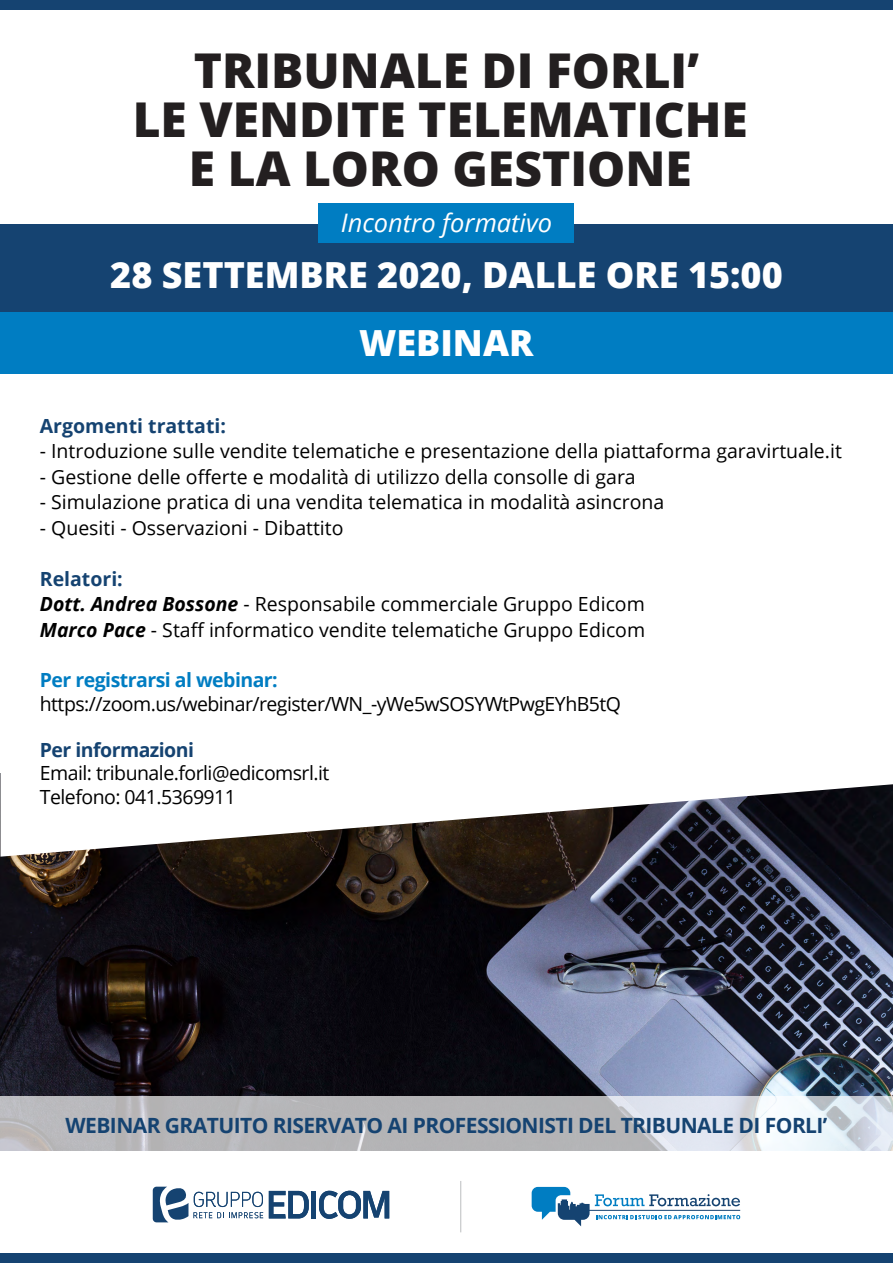
<style>
.page{position:relative;width:893px;height:1263px;background:#fff}
.page>*{position:absolute;margin:0;border:0;box-sizing:border-box;transform-origin:0 0}
.t1{font:800 48px/48.8px "Open Sans";color:#231f20;text-align:center}
.t2{font:800 36px "Open Sans";color:#fff}
.t3{font:italic 25.5px "Open Sans";color:#fff}
.t4{font:700 21px "Open Sans";letter-spacing:-.025em;color:#154371}
.t5{font:19.5px/25.5px "Open Sans";color:#000}
.t6{font:19.5px/23.2px "Open Sans";letter-spacing:-.025em;color:#000}
.t7{font:700 19.5px "Open Sans";letter-spacing:-.025em;color:#007dc2}
.t8{font:700 19.5px "Open Sans";color:#154371}
.t9{font:700 19.5px "Open Sans";letter-spacing:-.025em;color:#154371}
.s1{font-weight:700;color:#154371}
.s2{font-weight:700;font-style:italic}
</style>
<div class="page">
<img style="left:0;top:857px;width:893px;height:239px">
<div style="left:0;top:225px;width:893px;height:87px;background:#154371"></div>
<hr style="left:461px;top:1181px;width:1px;height:51px;background:#bbbdbf">
<svg style="left:269px;top:1191px;width:40px;height:27px"></svg>
<hr style="left:312px;top:1191px;width:4px;height:27px;background:#154371">
<svg style="left:319px;top:1191px;width:70px;height:28px"></svg>
<svg style="left:153px;top:1187px;width:35px;height:35px"></svg>
<svg style="left:194px;top:1192px;width:69px;height:26px"></svg>
<svg style="left:532px;top:1187px;width:208px;height:39px"></svg>
<svg style="left:0;top:1096px;width:893px;height:55px;background:#c2c4c8"></svg>
<div style="left:0;top:1253px;width:893px;height:10px;background:#154371"></div>
<svg style="left:0;top:773px;width:893px;height:84px"></svg>
<div style="left:0;top:0;width:893px;height:10px;background:#154371"></div>
<div style="left:0;top:312px;width:893px;height:62px;background:#007dc2"></div>
<div style="left:319px;top:203px;width:255px;height:39px;background:#007dc2"></div>
<h1 class="t1" style="left:133px;top:44px;width:617px">TRIBUNALE DI FORLI’<br>LE VENDITE TELEMATICHE<br>E LA LORO GESTIONE</h1>
<h3 class="t3" style="left:341px;top:206px;width:213px">Incontro formativo</h3>
<h2 class="t2" style="left:110px;top:248px;width:674px">28 SETTEMBRE 2020, DALLE ORE 15:00</h2>
<h2 class="t2" style="left:359px;top:315px;width:176px">WEBINAR</h2>
<p class="t8" style="left:40px;top:412px;width:188px">Argomenti trattati:</p>
<p class="t5" style="left:40px;top:438px;width:804px">- Introduzione sulle vendite telematiche e presentazione della piattaforma garavirtuale.it</p>
<p class="t5" style="left:40px;top:463px;width:597px">- Gestione delle offerte e modalità di utilizzo della consolle di gara</p>
<p class="t5" style="left:40px;top:489px;width:626px">- Simulazione pratica di una vendita telematica in modalità asincrona</p>
<p class="t5" style="left:40px;top:514px;width:305px">- Quesiti - Osservazioni - Dibattito</p>
<p class="t5" style="left:40px;top:565px;width:607px"><span class="s1">Relatori:<br></span><span class="s2">Dott. Andrea Bossone</span> - Responsabile commerciale Gruppo Edicom<br><span class="s2">Marco Pace</span> - Staff informatico vendite telematiche Gruppo Edicom</p>
<p class="t7" style="left:40px;top:666px;width:239px">Per registrarsi al webinar:</p>
<p class="t6" style="left:40px;top:691px;width:583px">https://zoom.us/webinar/register/WN_-yWe5wSOSYWtPwgEYhB5tQ</p>
<p class="t9" style="left:40px;top:736px;width:156px">Per informazioni</p>
<p class="t6" style="left:40px;top:761px;width:291px">Email: tribunale.forli@edicomsrl.it<br>Telefono: 041.5369911</p>
<p class="t4" style="left:65px;top:1111px;width:763px">WEBINAR GRATUITO RISERVATO AI PROFESSIONISTI DEL TRIBUNALE DI FORLI’</p>
</div>
